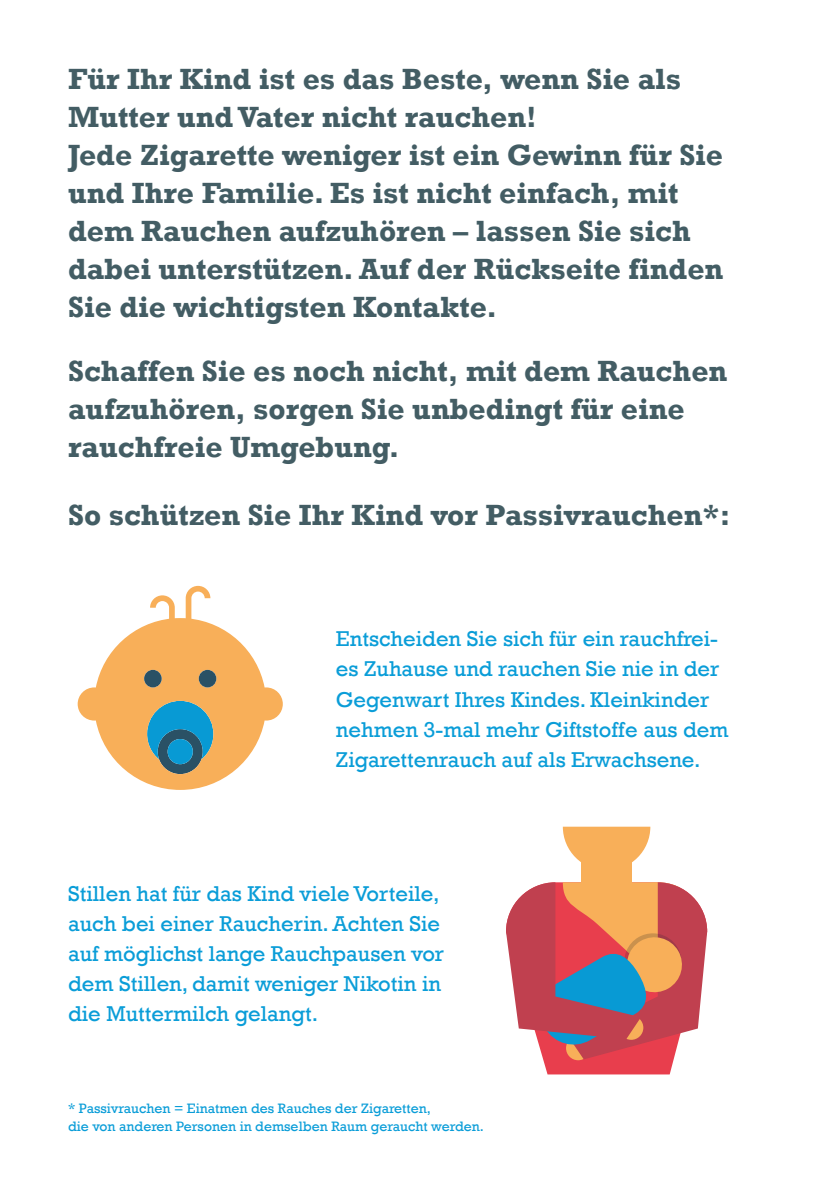
<style>
.page{position:relative;width:840px;height:1191px;background:#fff}
.page>*{position:absolute;margin:0;border:0;box-sizing:border-box;transform-origin:0 0}
.t1{font:700 30px/38px "Rockwell";color:#435d64}
.t2{font:22px/30px "Rockwell";color:#0a9dd8}
.t3{font:14px/18px "Rockwell";color:#0a9dd8}
</style>
<div class="page">
<svg style="left:78px;top:586px;width:204px;height:204px"></svg>
<div style="left:199px;top:670px;width:17px;height:17px;background:#2a5165;border-radius:50%"></div>
<div style="left:144px;top:670px;width:18px;height:17px;background:#2a5165;border-radius:50%"></div>
<svg style="left:562px;top:826px;width:88px;height:44px"></svg>
<div style="left:580px;top:860px;width:51px;height:44px;background:#f8af59"></div>
<svg style="left:506px;top:881px;width:200px;height:193px"></svg>
<p class="t1" style="left:68px;top:60px;width:656px">Für Ihr Kind ist es das Beste, wenn Sie als Mutter und Vater nicht rauchen!<br>Jede Zigarette weniger ist ein Gewinn für Sie und Ihre Familie. Es ist nicht einfach, mit dem Rauchen aufzuhören – lassen Sie sich dabei unterstützen. Auf der Rückseite finden Sie die wichtigsten Kontakte.</p>
<p class="t1" style="left:68px;top:352px;width:660px">Schaffen Sie es noch nicht, mit dem Rauchen aufzuhören, sorgen Sie unbedingt für eine rauchfreie Umgebung.</p>
<p class="t1" style="left:68px;top:496px;width:663px">So schützen Sie Ihr Kind vor Passivrauchen*:</p>
<p class="t2" style="left:336px;top:624px;width:394px">Entscheiden Sie sich für ein rauchfrei&shy;es Zuhause und rauchen Sie nie in der Gegenwart Ihres Kindes. Kleinkinder nehmen 3-mal mehr Giftstoffe aus dem Zigarettenrauch auf als Erwachsene.</p>
<p class="t2" style="left:68px;top:879px;width:377px">Stillen hat für das Kind viele Vorteile, auch bei einer Raucherin. Achten Sie auf möglichst lange Rauchpausen vor dem Stillen, damit weniger Nikotin in die Muttermilch gelangt.</p>
<p class="t3" style="left:68px;top:1099px;width:417px">* Passivrauchen = Einatmen des Rauches der Zigaretten,<br>die von anderen Personen in demselben Raum geraucht werden.</p>
</div>
